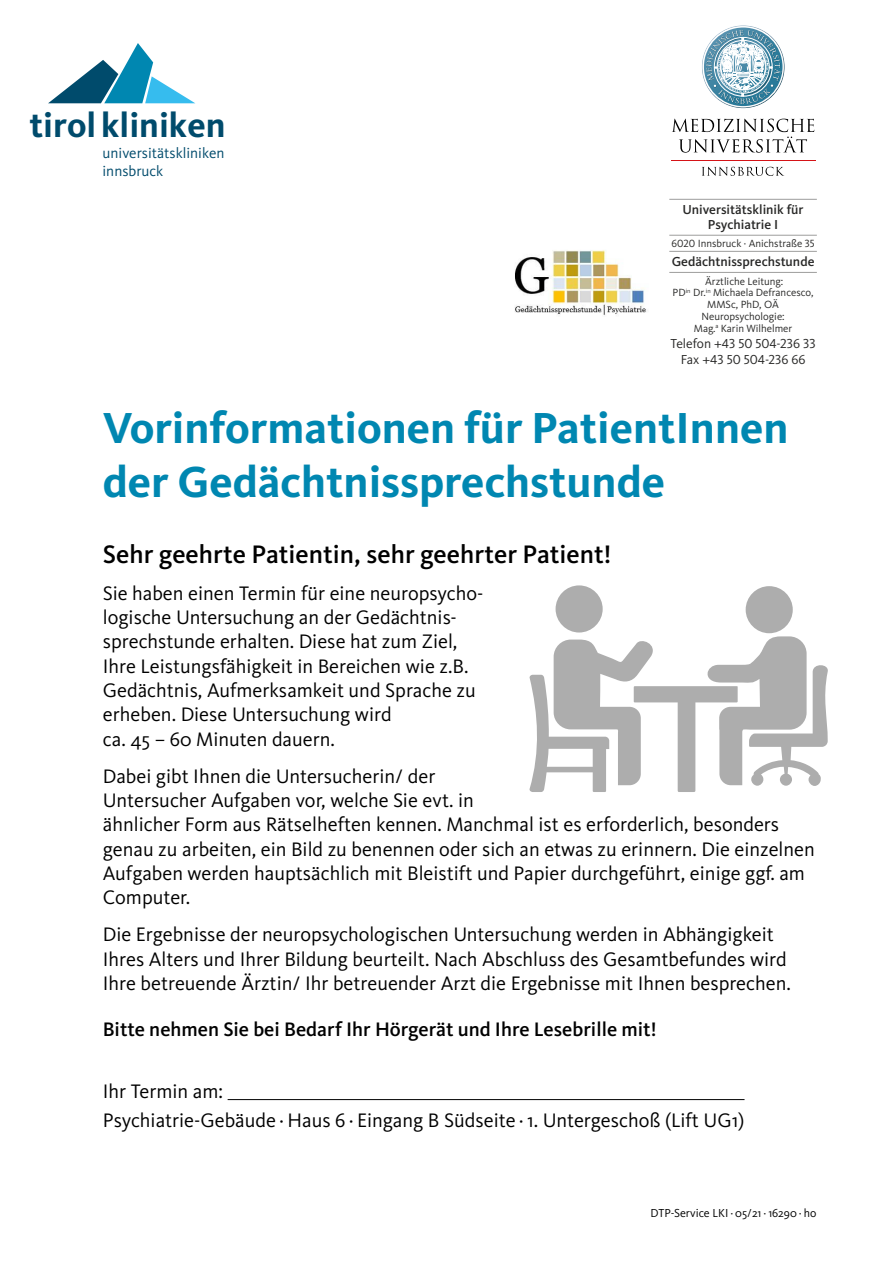
<style>
.page{position:relative;width:893px;height:1263px;background:#fff}
.page>*{position:absolute;margin:0;border:0;box-sizing:border-box;transform-origin:0 0}
.t1{font:700 45px/54px "Kievit Pro";color:#0087b1}
.t2{font:700 35.55px "Kievit Pro";color:#004b6c}
.t3{font:500 26.25px "Kievit Pro";color:#000}
.t4{font:20.25px/24.3px "Kievit Pro";color:#000}
.t5{font:500 20.25px "Kievit Pro";color:#000}
.t6{font:15.15px/18.1px "Kievit Pro";color:#004b6c}
.t7{font:500 13.5px/14.9px "Kievit Pro";color:#282827;text-align:center}
.t8{font:13.5px/15.8px "Kievit Pro";color:#282827;text-align:center}
.t9{font:12px "Kievit Pro";color:#000}
.t10{font:10.8px/11.9px "Kievit Pro";color:#282827;text-align:center}
</style>
<div class="page">
<svg style="left:48px;top:43px;width:147px;height:60px"></svg>
<svg style="left:702px;top:167px;width:82px;height:9px"></svg>
<svg style="left:672px;top:119px;width:142px;height:34px"></svg>
<hr style="left:671px;top:160px;width:144px;height:1px;background:#d51317">
<svg style="left:703px;top:26px;width:81px;height:81px"></svg>
<svg style="left:706px;top:30px;width:76px;height:74px"></svg>
<hr style="left:669px;top:199px;width:148px;height:1px;background:#9d9d9c">
<hr style="left:669px;top:235px;width:148px;height:1px;background:#9d9d9c">
<hr style="left:669px;top:251px;width:148px;height:1px;background:#9d9d9c">
<hr style="left:669px;top:272px;width:148px;height:1px;background:#9d9d9c">
<img style="left:515px;top:250px;width:132px;height:66px">
<hr style="left:228px;top:1099px;width:516px;height:1px;background:#000">
<svg style="left:529px;top:585px;width:299px;height:207px"></svg>
<h2 class="t2" style="left:30px;top:104px;width:197px">tirol kliniken</h2>
<p class="t6" style="left:103px;top:144px;width:124px">universitätskliniken innsbruck</p>
<p class="t7" style="left:683px;top:202px;width:122px">Universitätsklinik fü r<br>Psychiatrie I</p>
<p class="t10" style="left:671px;top:238px;width:145px">6020 Innsbruck · Anichstraße 35</p>
<p class="t7" style="left:672px;top:254px;width:144px">Gedächtnissprechstunde</p>
<p class="t10" style="left:673px;top:275px;width:142px">Ärztliche Leitung:<br>PD<sup>in</sup> Dr.<sup>in</sup> Michaela Defrancesco,<br>MMSc, PhD, OÄ<br>Neuropsychologie:<br>Mag.<sup>a</sup> Karin Wilhelmer</p>
<p class="t8" style="left:670px;top:335px;width:147px">Telefon +43 50 504-236 33<br>Fax +43 50 504-236 66</p>
<h1 class="t1" style="left:103px;top:401px;width:687px">Vorinformationen für PatientInnen der Gedächtnissprechstunde</h1>
<p class="t3" style="left:103px;top:538px;width:510px">Sehr geehrte Patientin, sehr geehrter Patient!</p>
<p class="t4" style="left:103px;top:581px;width:382px">Sie haben einen Termin für eine neuropsycho&shy;logische Untersuchung an der Gedächtnis&shy;sprechstunde erhalten. Diese hat zum Ziel, Ihre Leistungsfähigkeit in Bereichen wie z.B.<br>Gedächtnis, Aufmerksamkeit und Sprache zu erheben. Diese Untersuchung wird<br>ca. 45 – 60 Minuten dauern.</p>
<p class="t4" style="left:103px;top:764px;width:713px">Dabei gibt Ihnen die Untersucherin/ der<br>Untersucher Aufgaben vor, welche Sie evt. in<br>ähnlicher Form aus Rätselheften kennen. Manchmal ist es erforderlich, besonders genau zu arbeiten, ein Bild zu benennen oder sich an etwas zu erinnern. Die einzelnen Aufgaben werden hauptsächlich mit Bleistift und Papier durchgeführt, einige ggf. am Computer.</p>
<p class="t4" style="left:103px;top:922px;width:689px">Die Ergebnisse der neuropsychologischen Untersuchung werden in Abhängigkeit<br>Ihres Alters und Ihrer Bildung beurteilt. Nach Abschluss des Gesamtbefundes wird<br>Ihre betreuende Ärztin/ Ihr betreuender Arzt die Ergebnisse mit Ihnen besprechen.</p>
<p class="t5" style="left:103px;top:1016px;width:555px">Bitte nehmen Sie bei Bedarf Ihr Hörgerät und Ihre Lesebrille mit!</p>
<p class="t4" style="left:103px;top:1077px;width:643px;line-height:28.5px">Ihr Termin am:<br>Psychiatrie-Gebäude⋅Haus 6⋅Eingang B Südseite⋅1. Untergeschoß (Lift UG1)</p>
<p class="t9" style="left:650px;top:1205px;width:167px">DTP-Service LKI⋅05/21⋅16290⋅ho</p>
</div>
